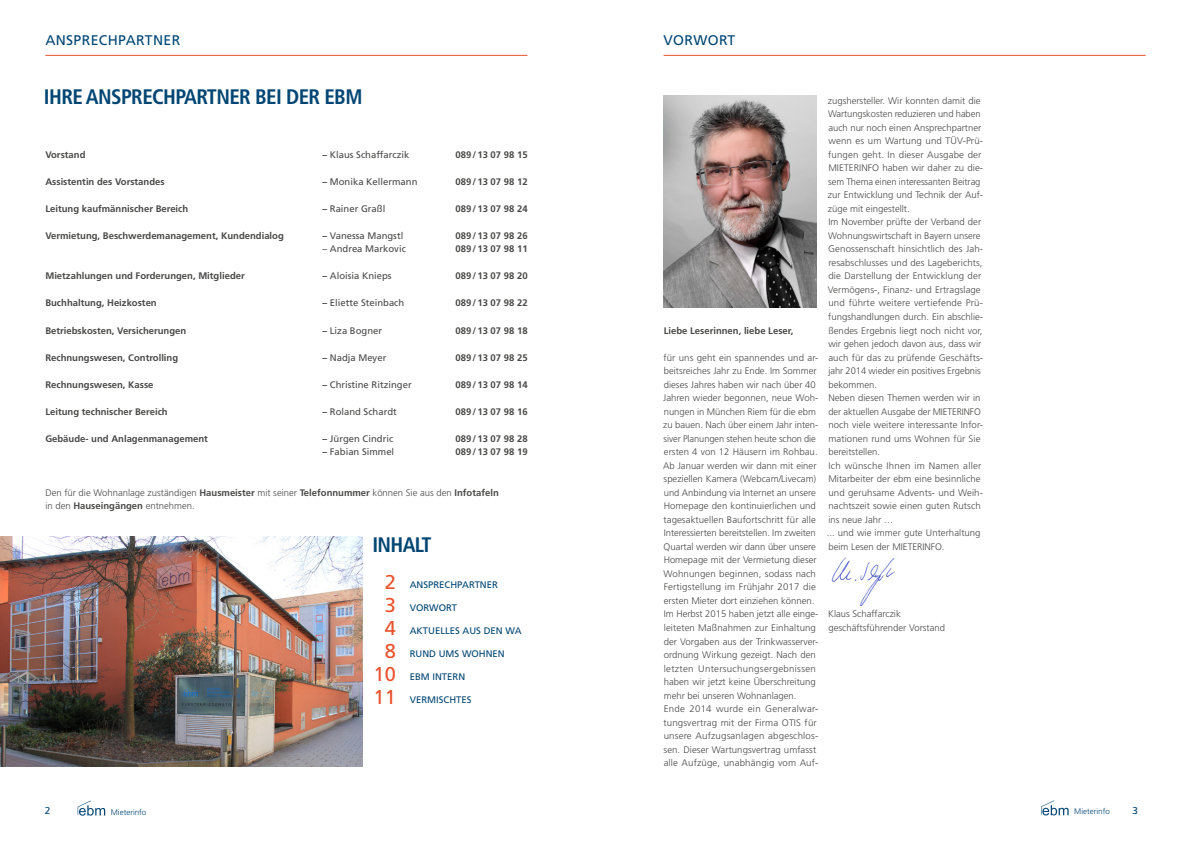
<style>
.page{position:relative;width:1191px;height:842px;background:#fff}
.page>*{position:absolute;margin:0;border:0;box-sizing:border-box;transform-origin:0 0}
.t1{font:700 condensed 21px "Frutiger";letter-spacing:-.03em;color:#004573}
.t2{font:20px/23px "Frutiger";color:#ea532e;text-align:center}
.t3{font:14px "Frutiger";letter-spacing:.025em;color:#004573}
.t4{font:10px "Frutiger";color:#004573}
.t5{font:300 9.5px/13.5px "Frutiger";color:#494948}
.t6{font:700 9.5px "Frutiger";color:#494948}
.t7{font:9.5px "Frutiger";color:#494948}
.t8{font:300 9.5px/13.5px "Frutiger LT Std";color:#494948}
.t9{font:9.5px "Frutiger";color:#004573}
.t10{font:300 8px "Frutiger";color:#004573}
.s1{font-weight:700}
</style>
<div class="page">
<svg style="left:78px;top:800px;width:27px;height:16px"></svg>
<svg style="left:1041px;top:800px;width:27px;height:15px"></svg>
<hr style="left:663px;top:55px;width:482px;height:1px;background:#ea532e">
<hr style="left:45px;top:55px;width:482px;height:1px;background:#ea532e">
<img style="left:663px;top:96px;width:153px;height:212px">
<img style="left:0;top:536px;width:362px;height:230px">
<img style="left:831px;top:557px;width:64px;height:50px">
<h3 class="t3" style="left:45px;top:32px;width:136px">ANSPRECHPARTNER</h3>
<h3 class="t3" style="left:663px;top:32px;width:73px">VORWORT</h3>
<h1 class="t1" style="left:44px;top:84px;width:320px">IHRE ANSPRECHPARTNER BEI DER EBM</h1>
<p class="t6" style="left:45px;top:149px;width:42px">Vorstand</p>
<p class="t7" style="left:322px;top:149px;width:88px"><span class="s1">–</span> Klaus Schaffarczik</p>
<p class="t6" style="left:455px;top:149px;width:74px">089/13 07 98 15</p>
<p class="t6" style="left:45px;top:176px;width:121px">Assistentin des Vorstandes</p>
<p class="t7" style="left:322px;top:176px;width:97px"><span class="s1">–</span> Monika Kellermann</p>
<p class="t6" style="left:455px;top:176px;width:74px">089/13 07 98 12</p>
<p class="t6" style="left:45px;top:203px;width:144px">Leitung kaufmännischer Bereich</p>
<p class="t7" style="left:322px;top:203px;width:64px"><span class="s1">–</span> Rainer Graßl</p>
<p class="t6" style="left:455px;top:203px;width:74px">089/13 07 98 24</p>
<p class="t6" style="left:45px;top:230px;width:240px">Vermietung, Beschwerdemanagement, Kundendialog</p>
<p class="t7" style="left:322px;top:230px;width:82px"><span class="s1">–</span> Vanessa Mangstl</p>
<p class="t6" style="left:455px;top:230px;width:74px">089/13 07 98 26</p>
<p class="t7" style="left:322px;top:243px;width:85px">– Andrea Markovic</p>
<p class="t6" style="left:455px;top:243px;width:74px">089/13 07 98 11</p>
<p class="t6" style="left:45px;top:271px;width:201px">Mietzahlungen und Forderungen, Mitglieder</p>
<p class="t7" style="left:322px;top:271px;width:71px"><span class="s1">–</span> Aloisia Knieps</p>
<p class="t6" style="left:455px;top:271px;width:74px">089/13 07 98 20</p>
<p class="t6" style="left:45px;top:298px;width:113px">Buchhaltung, Heizkosten</p>
<p class="t7" style="left:322px;top:298px;width:83px"><span class="s1">–</span> Eliette Steinbach</p>
<p class="t6" style="left:455px;top:298px;width:74px">089/13 07 98 22</p>
<p class="t6" style="left:45px;top:325px;width:142px">Betriebskosten, Versicherungen</p>
<p class="t7" style="left:322px;top:325px;width:61px"><span class="s1">–</span> Liza Bogner</p>
<p class="t6" style="left:455px;top:325px;width:74px">089/13 07 98 18</p>
<p class="t6" style="left:45px;top:352px;width:134px">Rechnungswesen, Controlling</p>
<p class="t7" style="left:322px;top:352px;width:65px"><span class="s1">–</span> Nadja Meyer</p>
<p class="t6" style="left:455px;top:352px;width:74px">089/13 07 98 25</p>
<p class="t6" style="left:45px;top:379px;width:110px">Rechnungswesen, Kasse</p>
<p class="t7" style="left:322px;top:379px;width:91px"><span class="s1">–</span> Christine Ritzinger</p>
<p class="t6" style="left:455px;top:379px;width:74px">089/13 07 98 14</p>
<p class="t6" style="left:45px;top:406px;width:124px">Leitung technischer Bereich</p>
<p class="t7" style="left:322px;top:406px;width:76px"><span class="s1">–</span> Roland Schardt</p>
<p class="t6" style="left:455px;top:406px;width:74px">089/13 07 98 16</p>
<p class="t6" style="left:45px;top:433px;width:164px">Gebäude- und Anlagenmanagement</p>
<p class="t7" style="left:322px;top:433px;width:72px"><span class="s1">–</span> Jürgen Cindric</p>
<p class="t6" style="left:455px;top:433px;width:74px">089/13 07 98 28</p>
<p class="t7" style="left:322px;top:446px;width:73px"><span class="s1">–</span> Fabian Simmel</p>
<p class="t6" style="left:455px;top:446px;width:74px">089/13 07 98 19</p>
<p class="t8" style="left:45px;top:486px;width:455px">Den für die Wohnanlage zuständigen <span class="s1">Hausmeister</span> mit seiner <span class="s1">Telefonnummer</span> können Sie aus den <span class="s1">Infotafeln </span>in den <span class="s1">Hauseingängen</span> entnehmen.</p>
<h1 class="t1" style="left:372px;top:532px;width:60px">INHALT</h1>
<p class="t9" style="left:410px;top:579px;width:90px">ANSPRECHPARTNER</p>
<p class="t9" style="left:410px;top:602px;width:49px">VORWORT</p>
<p class="t9" style="left:410px;top:625px;width:113px">AKTUELLES AUS DEN WA</p>
<p class="t9" style="left:410px;top:648px;width:96px">RUND UMS WOHNEN</p>
<p class="t9" style="left:410px;top:671px;width:57px">EBM INTERN</p>
<p class="t9" style="left:410px;top:694px;width:63px">VERMISCHTES</p>
<h2 class="t2" style="left:374px;top:570px;width:24px">2<br>3<br>4<br>8<br>10<br>11</h2>
<p class="t6" style="left:663px;top:325px;width:131px">Liebe Leserinnen, liebe Leser,</p>
<p class="t5" style="left:663px;top:350px;width:157px">für uns geht ein spannendes und ar&shy;beitsreiches Jahr zu Ende. Im Sommer dieses Jahres haben wir nach über 40<br>Jahren wieder begonnen, neue Woh&shy;nungen in München Riem für die ebm zu bauen. Nach über einem Jahr inten&shy;siver Planungen stehen heute schon die ersten 4 von 12 Häusern im Rohbau.<br>Ab Januar werden wir dann mit einer speziellen Kamera (Webcam/Livecam) und Anbindung via Internet an unsere Homepage den kontinuierlichen und tagesaktuellen Baufortschritt für alle Interessierten bereitstellen. Im zweiten Quartal werden wir dann über unsere Homepage mit der Vermietung dieser Wohnungen beginnen, sodass nach Fertigstellung im Frühjahr 2017 die ersten Mieter dort einziehen können.<br>Im Herbst 2015 haben jetzt alle einge&shy;leiteten Maßnahmen zur Einhaltung der Vorgaben aus der Trinkwasserver&shy;ordnung Wirkung gezeigt. Nach den letzten Untersuchungsergebnissen haben wir jetzt keine Überschreitung mehr bei unseren Wohnanlagen.<br>Ende 2014 wurde ein Generalwar&shy;tungsvertrag mit der Firma OTIS für unsere Aufzugsanlagen abgeschlos&shy;sen. Dieser Wartungsvertrag umfasst alle Aufzüge, unabhängig vom Auf-</p>
<p class="t5" style="left:826px;top:94px;width:158px">zugshersteller. Wir konnten damit die Wartungskosten reduzieren und haben auch nur noch einen Ansprechpartner wenn es um Wartung und TÜV-Prü&shy;fungen geht. In dieser Ausgabe der MIETERINFO haben wir daher zu die&shy;sem Thema einen interessanten Beitrag zur Entwicklung und Technik der Auf&shy;züge mit eingestellt.<br>Im November prüfte der Verband der Wohnungswirtschaft in Bayern unsere Genossenschaft hinsichtlich des Jah&shy;resabschlusses und des Lageberichts, die Darstellung der Entwicklung der Vermögens-, Finanz- und Ertragslage und führte weitere vertiefende Prü&shy;fungshandlungen durch. Ein abschlie&shy;ßendes Ergebnis liegt noch nicht vor, wir gehen jedoch davon aus, dass wir auch für das zu prüfende Geschäfts&shy;jahr 2014 wieder ein positives Ergebnis bekommen.<br>Neben diesen Themen werden wir in der aktuellen Ausgabe der MIETERINFO noch viele weitere interessante Infor&shy;mationen rund ums Wohnen für Sie bereitstellen.<br>Ich wünsche Ihnen im Namen aller Mitarbeiter der ebm eine besinnliche und geruhsame Advents- und Weih&shy;nachtszeit sowie einen guten Rutsch ins neue Jahr …<br>... und wie immer gute Unterhaltung beim Lesen der MIETERINFO.</p>
<p class="t5" style="left:828px;top:607px;width:118px">Klaus Schaffarczik geschäftsführender Vorstand</p>
<p class="t4" style="left:45px;top:805px;width:7px">2</p>
<p class="t10" style="left:111px;top:807px;width:37px">Mieterinfo</p>
<p class="t10" style="left:1074px;top:807px;width:37px">Mieterinfo</p>
<p class="t4" style="left:1132px;top:805px;width:7px">3</p>
</div>
